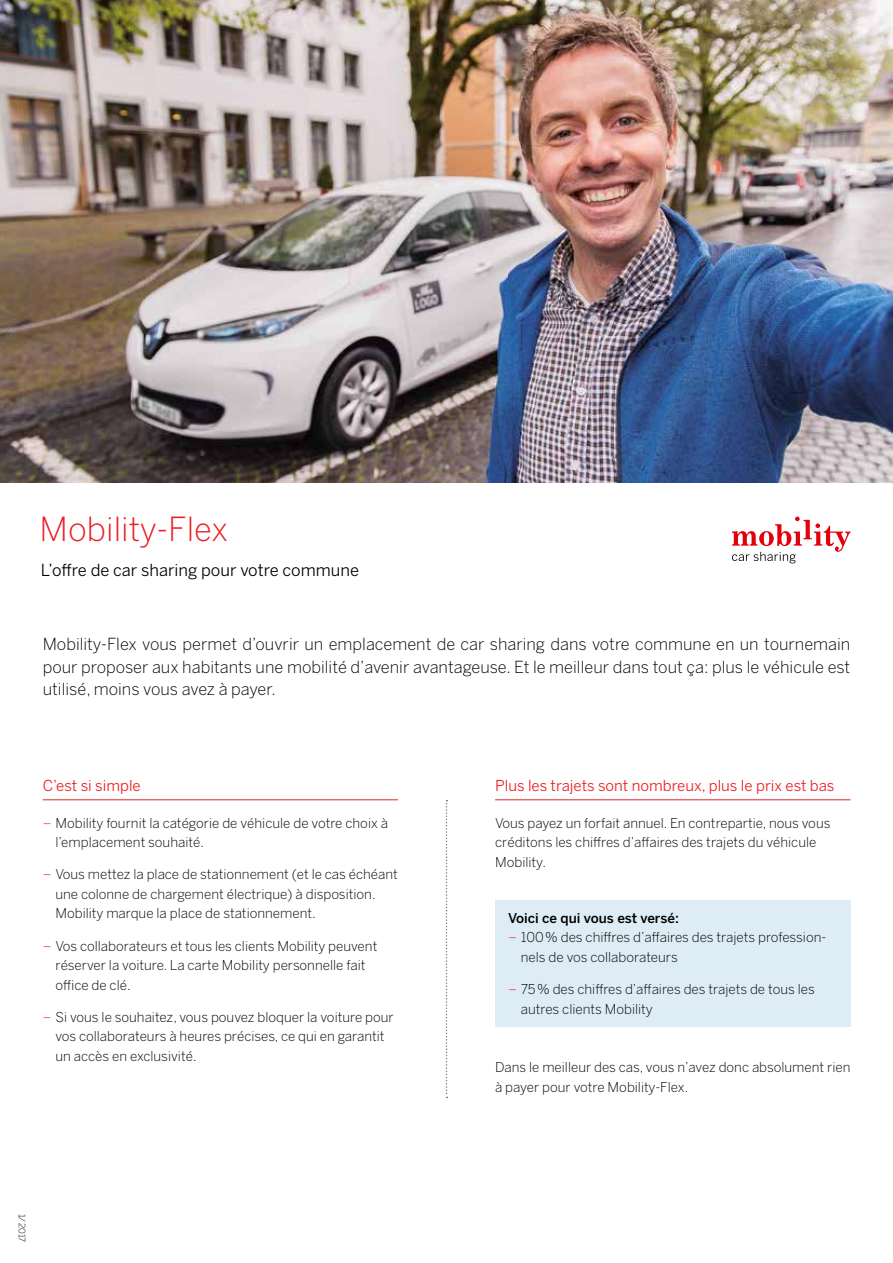
<style>
.page{position:relative;width:893px;height:1263px;background:#fff}
.page>*{position:absolute;margin:0;border:0;box-sizing:border-box;transform-origin:0 0}
.t1{font:300 33px "Benton Sans";color:#ed1d24}
.t2{font:300 16.5px/22.5px "Benton Sans";color:#000;text-align:justify}
.t3{font:16.5px "Benton Sans";color:#000}
.t4{font:15px "Benton Sans";color:#ed1d24}
.t5{font:300 13.5px/19.5px "Benton Sans";color:#000}
.t6{font:500 13.5px "Benton Sans";color:#000}
.t7{font:300 9px "Benton Sans";color:#000}
.s1{color:#ed1d24}
</style>
<div class="page">
<img style="left:0;top:0;width:893px;height:483px">
<svg style="left:732px;top:517px;width:118px;height:46px"></svg>
<hr style="left:43px;top:799px;width:355px;height:1px;background:#ed1d24">
<hr style="left:495px;top:799px;width:355px;height:1px;background:#ed1d24">
<svg style="left:446px;top:800px;width:1px;height:298px"></svg>
<div style="left:495px;top:900px;width:355px;height:126px;background:#deedf5"></div>
<h1 class="t1" style="left:40px;top:509px;width:190px">Mobility-Flex</h1>
<p class="t3" style="left:41px;top:560px;width:320px">L’offre de car sharing pour votre commune</p>
<p class="t2" style="left:43px;top:633px;width:809px">Mobility-Flex vous permet d’ouvrir un emplacement de car sharing dans votre commune en un tournemain pour proposer aux habitants une mobilité d’avenir avantageuse. Et le meilleur dans tout ça: plus le véhicule est utilisé, moins vous avez à payer.</p>
<p class="t4" style="left:43px;top:777px;width:100px">C’est si simple</p>
<p class="t5" style="left:55px;top:813px;width:334px;text-indent:-13px"><span class="s1">–</span> Mobility fournit la catégorie de véhicule de votre choix à l’emplacement souhaité.</p>
<p class="t5" style="left:55px;top:864px;width:344px;text-indent:-13px"><span class="s1">–</span> Vous mettez la place de stationnement (et le cas échéant une colonne de chargement électrique) à disposition.<br>Mobility marque la place de stationnement.</p>
<p class="t5" style="left:55px;top:936px;width:323px;text-indent:-13px"><span class="s1">–</span> Vos collaborateurs et tous les clients Mobility peuvent réserver la voiture. La carte Mobility personnelle fait office de clé.</p>
<p class="t5" style="left:55px;top:1007px;width:340px;text-indent:-13px"><span class="s1">–</span> Si vous le souhaitez, vous pouvez bloquer la voiture pour vos collaborateurs à heures précises, ce qui en garantit un accès en exclusivité.</p>
<p class="t4" style="left:495px;top:777px;width:341px">Plus les trajets sont nombreux, plus le prix est bas</p>
<p class="t5" style="left:495px;top:813px;width:337px">Vous payez un forfait annuel. En contrepartie, nous vous créditons les chiffres d’affaires des trajets du véhicule<br>Mobility.</p>
<p class="t6" style="left:508px;top:910px;width:172px">Voici ce qui vous est versé:</p>
<p class="t5" style="left:521px;top:927px;width:307px;text-indent:-13px"><span class="s1">–</span> 100 % des chiffres d’affaires des trajets profession&shy;nels de vos collaborateurs</p>
<p class="t5" style="left:521px;top:979px;width:295px;text-indent:-13px"><span class="s1">–</span> 75 % des chiffres d’affaires des trajets de tous les autres clients Mobility</p>
<p class="t5" style="left:495px;top:1057px;width:357px">Dans le meilleur des cas, vous n’avez donc absolument rien à payer pour votre Mobility-Flex.</p>
<p class="t7" style="left:27px;top:1214px;width:30px;rotate:90deg">1/2017</p>
</div>
